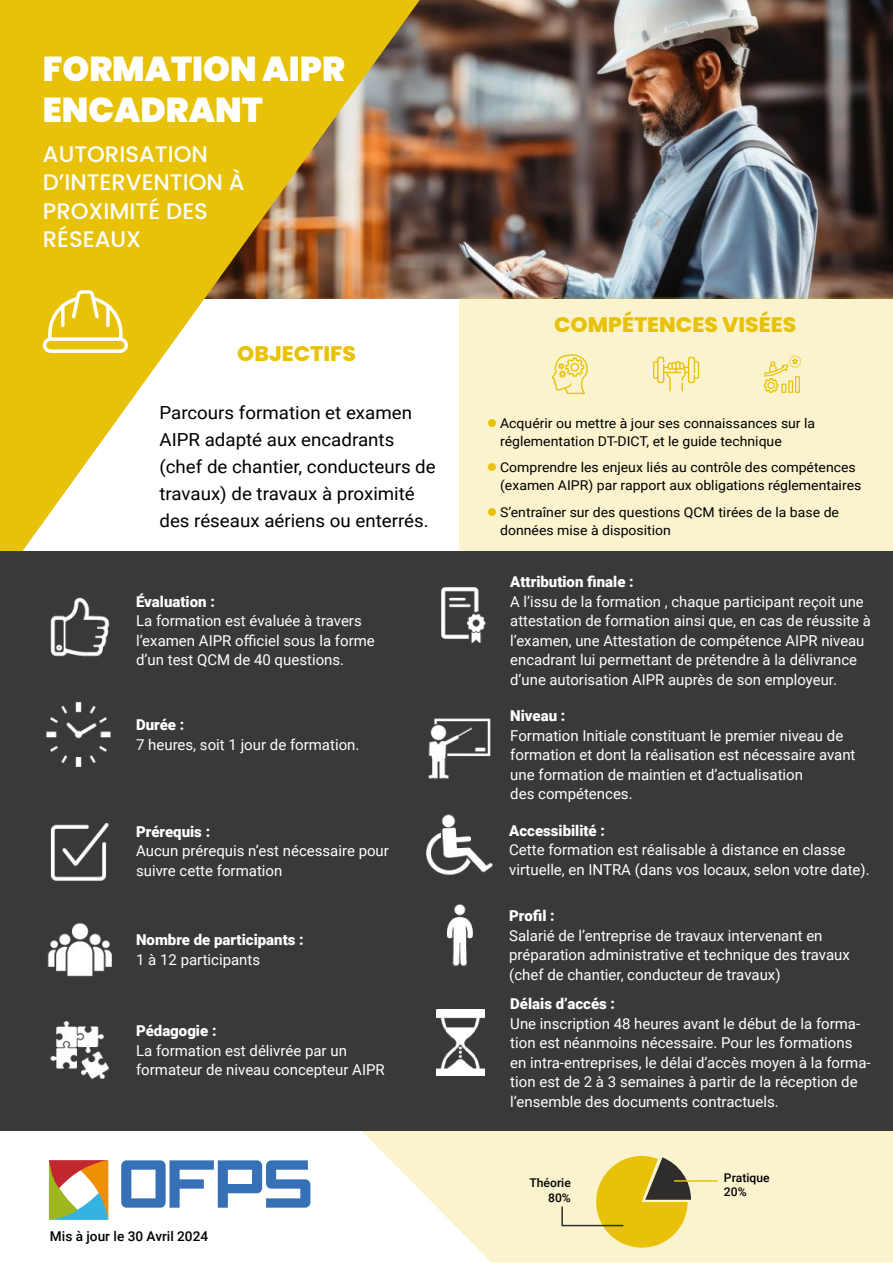
<style>
.page{position:relative;width:893px;height:1263px;background:#fff}
.page>*{position:absolute;margin:0;border:0;box-sizing:border-box;transform-origin:0 0}
.t1{font:900 34.5px/41.4px "Poppins";color:#fff}
.t2{font:500 22.5px/28.5px "Poppins";color:#fff}
.t3{font:800 21px "Poppins";color:#e8c209;scale:1.04 1}
.t4{font:18px/27px "Roboto";color:#000;scale:1.04 1}
.t5{font:15px/19.5px "Roboto";color:#fff}
.t6{font:900 15px "Roboto";color:#fff}
.t7{font:13.5px/18px "Roboto";color:#000;scale:1.04 1}
.t8{font:500 13.5px "Roboto";color:#000}
.t9{font:500 12px/14.4px "Roboto";color:#000;text-align:right}
</style>
<div class="page">
<img style="left:427px;top:0;width:466px;height:298px">
<svg style="left:0;top:0;width:427px;height:551px;fill:#e8c209"></svg>
<svg style="left:43px;top:290px;width:85px;height:63px"></svg>
<svg style="left:362px;top:1131px;width:531px;height:131px;background:#faf4d5"></svg>
<div style="left:459px;top:298px;width:434px;height:267px;background:#faf3ce"></div>
<div style="left:0;top:551px;width:893px;height:580px;background:#393939"></div>
<svg style="left:653px;top:357px;width:46px;height:35px"></svg>
<svg style="left:764px;top:355px;width:37px;height:38px"></svg>
<svg style="left:552px;top:354px;width:36px;height:40px"></svg>
<svg style="left:49px;top:1160px;width:59px;height:60px"></svg>
<svg style="left:121px;top:1160px;width:189px;height:48px"></svg>
<img style="left:50px;top:823px;width:59px;height:58px">
<img style="left:46px;top:701px;width:65px;height:66px">
<img style="left:437px;top:1009px;width:48px;height:67px">
<img style="left:50px;top:597px;width:60px;height:60px">
<img style="left:447px;top:904px;width:26px;height:63px">
<img style="left:441px;top:587px;width:45px;height:56px">
<img style="left:47px;top:923px;width:65px;height:54px">
<img style="left:426px;top:814px;width:67px;height:61px">
<img style="left:50px;top:1021px;width:59px;height:58px">
<img style="left:428px;top:718px;width:63px;height:61px">
<hr style="left:674px;top:1180px;width:44px;height:2px;background:#e8c209">
<svg style="left:561px;top:1156px;width:130px;height:92px;background:#dbc764"></svg>
<h1 class="t1" style="left:43px;top:48px;width:304px">FORMATION AIPR<br>ENCADRANT</h1>
<h2 class="t2" style="left:43px;top:140px;width:203px">AUTORISATION<br>D’INTERVENTION À<br>PROXIMITÉ DES<br>RÉSEAUX</h2>
<h3 class="t3" style="left:237px;top:342px;width:116px">OBJECTIFS</h3>
<p class="t4" style="left:159px;top:398px;width:267px">Parcours formation et examen<br>AIPR adapté aux encadrants (chef de chantier, conducteurs de travaux) de travaux à proximité des réseaux aériens ou enterrés.</p>
<p class="t6" style="left:136px;top:591px;width:80px">Évaluation :</p>
<p class="t5" style="left:136px;top:611px;width:240px">La formation est évaluée à travers l’examen AIPR officiel sous la forme d’un test QCM de 40 questions.</p>
<p class="t6" style="left:136px;top:715px;width:50px">Durée :</p>
<p class="t5" style="left:136px;top:734px;width:225px">7 heures, soit 1 jour de formation.</p>
<p class="t6" style="left:136px;top:821px;width:76px">Prérequis :</p>
<p class="t5" style="left:136px;top:840px;width:254px">Aucun prérequis n’est nécessaire pour suivre cette formation</p>
<p class="t6" style="left:136px;top:929px;width:169px">Nombre de participants :</p>
<p class="t5" style="left:136px;top:949px;width:126px">1 à 12 participants</p>
<p class="t6" style="left:136px;top:1021px;width:82px">Pédagogie :</p>
<p class="t5" style="left:136px;top:1040px;width:250px">La formation est délivrée par un formateur de niveau concepteur AIPR</p>
<p class="t8" style="left:50px;top:1227px;width:160px">Mis à jour le 30 Avril 2024</p>
<h3 class="t3" style="left:554px;top:313px;width:234px">COMPÉTENCES VISÉES</h3>
<p class="t7" style="left:500px;top:414px;width:304px">Acquérir ou mettre à jour ses connaissances sur la réglementation DT-DICT, et le guide technique</p>
<p class="t7" style="left:500px;top:458px;width:349px">Comprendre les enjeux liés au contrôle des compétences (examen AIPR) par rapport aux obligations réglementaires</p>
<p class="t7" style="left:500px;top:503px;width:327px">S’entraîner sur des questions QCM tirées de la base de données mise à disposition</p>
<p class="t6" style="left:510px;top:571px;width:125px">Attribution finale :</p>
<p class="t5" style="left:510px;top:591px;width:362px">A l’issu de la formation , chaque participant reçoit une attestation de formation ainsi que, en cas de réussite à l’examen, une Attestation de compétence AIPR niveau encadrant lui permettant de prétendre à la délivrance d’une autorisation AIPR auprès de son employeur.</p>
<p class="t6" style="left:510px;top:706px;width:57px">Niveau :</p>
<p class="t5" style="left:510px;top:725px;width:347px">Formation Initiale constituant le premier niveau de formation et dont la réalisation est nécessaire avant une formation de maintien et d’actualisation<br>des compétences.</p>
<p class="t6" style="left:509px;top:820px;width:97px">Accessibilité :</p>
<p class="t5" style="left:509px;top:839px;width:362px">Cette formation est réalisable à distance en classe virtuelle, en INTRA (dans vos locaux, selon votre date).</p>
<p class="t6" style="left:509px;top:906px;width:47px">Profil :</p>
<p class="t5" style="left:509px;top:925px;width:342px">Salarié de l’entreprise de travaux intervenant en préparation administrative et technique des travaux (chef de chantier, conducteur de travaux)</p>
<p class="t6" style="left:510px;top:993px;width:106px">Délais d’accés :</p>
<p class="t5" style="left:510px;top:1013px;width:362px">Une inscription 48 heures avant le début de la forma&shy;tion est néanmoins nécessaire. Pour les formations en intra-entreprises, le délai d’accès moyen à la forma&shy;tion est de 2 à 3 semaines à partir de la réception de l’ensemble des documents contractuels.</p>
<p class="t9" style="left:529px;top:1175px;width:43px">Théorie<br>80%</p>
<p class="t9" style="left:724px;top:1170px;width:47px;text-align:left">Pratique<br>20%</p>
</div>
